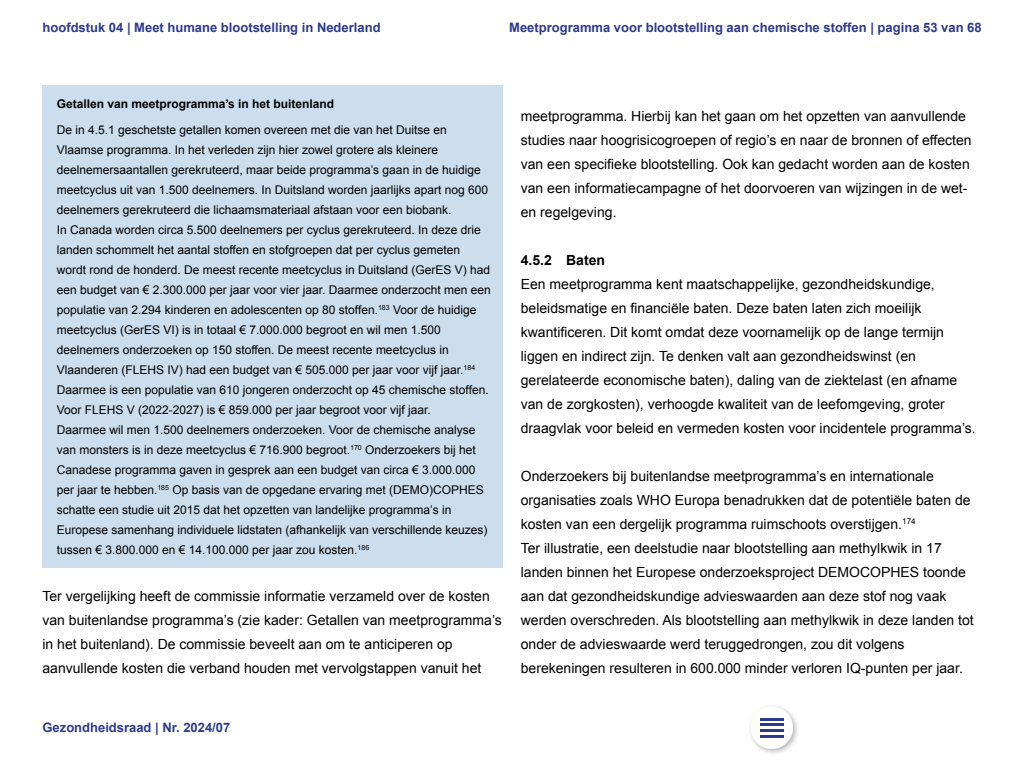
<style>
.page{position:relative;width:1024px;height:768px;background:#fff}
.page>*{position:absolute;margin:0;border:0;box-sizing:border-box;transform-origin:0 0}
.Plat_z_ruimte{font:14px/24px "Arial";color:#000}
.Kop_1_1_1_vet{font:700 14px "Arial";color:#000}
.t1{font:700 13px "Arial";color:#2d3a8c}
.Kadertekst{font:12px/20px "Arial";color:#000}
.Kader_Kop{font:700 12px "Arial";color:#000}
</style>
<div class="page">
<div style="left:43px;top:85px;width:460px;height:31px;background:#cde"></div>
<div style="left:43px;top:116px;width:460px;height:452px;background:#cde"></div>
<div style="left:747px;top:703px;width:53px;height:53px;background:#000;opacity:.3"></div>
<div style="left:751px;top:707px;width:42px;height:42px;background:#fff;border-radius:50%"></div>
<hr style="left:760px;top:718px;width:24px;height:2px;background:#2d3a8c">
<hr style="left:760px;top:724px;width:24px;height:2px;background:#2d3a8c">
<hr style="left:760px;top:730px;width:24px;height:2px;background:#2d3a8c">
<hr style="left:760px;top:735px;width:24px;height:2px;background:#2d3a8c">
<p class="t1" style="left:43px;top:19px;width:340px">hoofdstuk 04 | Meet humane blootstelling in Nederland</p>
<p class="t1" style="left:509px;top:19px;width:474px">Meetprogramma voor blootstelling aan chemische stoffen | pagina 53 van 68</p>
<h2 class="Kader_Kop" style="left:57px;top:96px;width:279px">Getallen van meetprogramma’s in het buitenland</h2>
<p class="Kadertekst" style="left:57px;top:120px;width:436px">De in 4.5.1 geschetste getallen komen overeen met die van het Duitse en Vlaamse programma. In het verleden zijn hier zowel grotere als kleinere deelnemersaantallen gerekruteerd, maar beide programma’s gaan in de huidige meetcyclus uit van 1.500 deelnemers. In Duitsland worden jaarlijks apart nog 600 deelnemers gerekruteerd die lichaamsmateriaal afstaan voor een biobank.<br>In Canada worden circa 5.500 deelnemers per cyclus gerekruteerd. In deze drie landen schommelt het aantal stoffen en stofgroepen dat per cyclus gemeten wordt rond de honderd. De meest recente meetcyclus in Duitsland (GerES V) had een budget van € 2.300.000 per jaar voor vier jaar. Daarmee onderzocht men een populatie van 2.294 kinderen en adolescenten op 80 stoffen.<sup>183</sup> Voor de huidige meetcyclus (GerES VI) is in totaal € 7.000.000 begroot en wil men 1.500 deelnemers onderzoeken op 150 stoffen. De meest recente meetcyclus in Vlaanderen (FLEHS IV) had een budget van € 505.000 per jaar voor vijf jaar.<sup>184<br></sup>Daarmee is een populatie van 610 jongeren onderzocht op 45 chemische stoffen.<br>Voor FLEHS V (2022-2027) is € 859.000 per jaar begroot voor vijf jaar.<br>Daarmee wil men 1.500 deelnemers onderzoeken. Voor de chemische analyse van monsters is in deze meetcyclus € 716.900 begroot.<sup>170</sup> Onderzoekers bij het Canadese programma gaven in gesprek aan een budget van circa € 3.000.000 per jaar te hebben.<sup>185</sup> Op basis van de opgedane ervaring met (DEMO)COPHES schatte een studie uit 2015 dat het opzetten van landelijke programma’s in Europese samenhang individuele lidstaten (afhankelijk van verschillende keuzes) tussen € 3.800.000 en € 14.100.000 per jaar zou kosten.<sup>186</sup></p>
<p class="Plat_z_ruimte" style="left:43px;top:584px;width:461px">Ter vergelijking heeft de commissie informatie verzameld over de kosten van buitenlandse programma’s (zie kader: Getallen van meetprogramma’s in het buitenland). De commissie beveelt aan om te anticiperen op aanvullende kosten die verband houden met vervolgstappen vanuit het</p>
<p class="t1" style="left:43px;top:719px;width:189px">Gezondheidsraad | Nr. 2024/07</p>
<p class="Plat_z_ruimte" style="left:521px;top:104px;width:452px">meetprogramma. Hierbij kan het gaan om het opzetten van aanvullende studies naar hoogrisicogroepen of regio’s en naar de bronnen of effecten van een specifieke blootstelling. Ook kan gedacht worden aan de kosten van een informatiecampagne of het doorvoeren van wijzingen in de wet&shy;en regelgeving.</p>
<h3 class="Kop_1_1_1_vet" style="left:521px;top:251px;width:86px">4.5.2 Baten</h3>
<p class="Plat_z_ruimte" style="left:521px;top:272px;width:456px">Een meetprogramma kent maatschappelijke, gezondheidskundige, beleidsmatige en financiële baten. Deze baten laten zich moeilijk kwantificeren. Dit komt omdat deze voornamelijk op de lange termijn liggen en indirect zijn. Te denken valt aan gezondheidswinst (en gerelateerde economische baten), daling van de ziektelast (en afname van de zorgkosten), verhoogde kwaliteit van de leefomgeving, groter draagvlak voor beleid en vermeden kosten voor incidentele programma’s.</p>
<p class="Plat_z_ruimte" style="left:521px;top:464px;width:454px">Onderzoekers bij buitenlandse meetprogramma’s en internationale organisaties zoals WHO Europa benadrukken dat de potentiële baten de kosten van een dergelijk programma ruimschoots overstijgen.<sup>174<br></sup>Ter illustratie, een deelstudie naar blootstelling aan methylkwik in 17 landen binnen het Europese onderzoeksproject DEMOCOPHES toonde aan dat gezondheidskundige advieswaarden aan deze stof nog vaak werden overschreden. Als blootstelling aan methylkwik in deze landen tot onder de advieswaarde werd teruggedrongen, zou dit volgens berekeningen resulteren in 600.000 minder verloren IQ-punten per jaar.</p>
</div>
